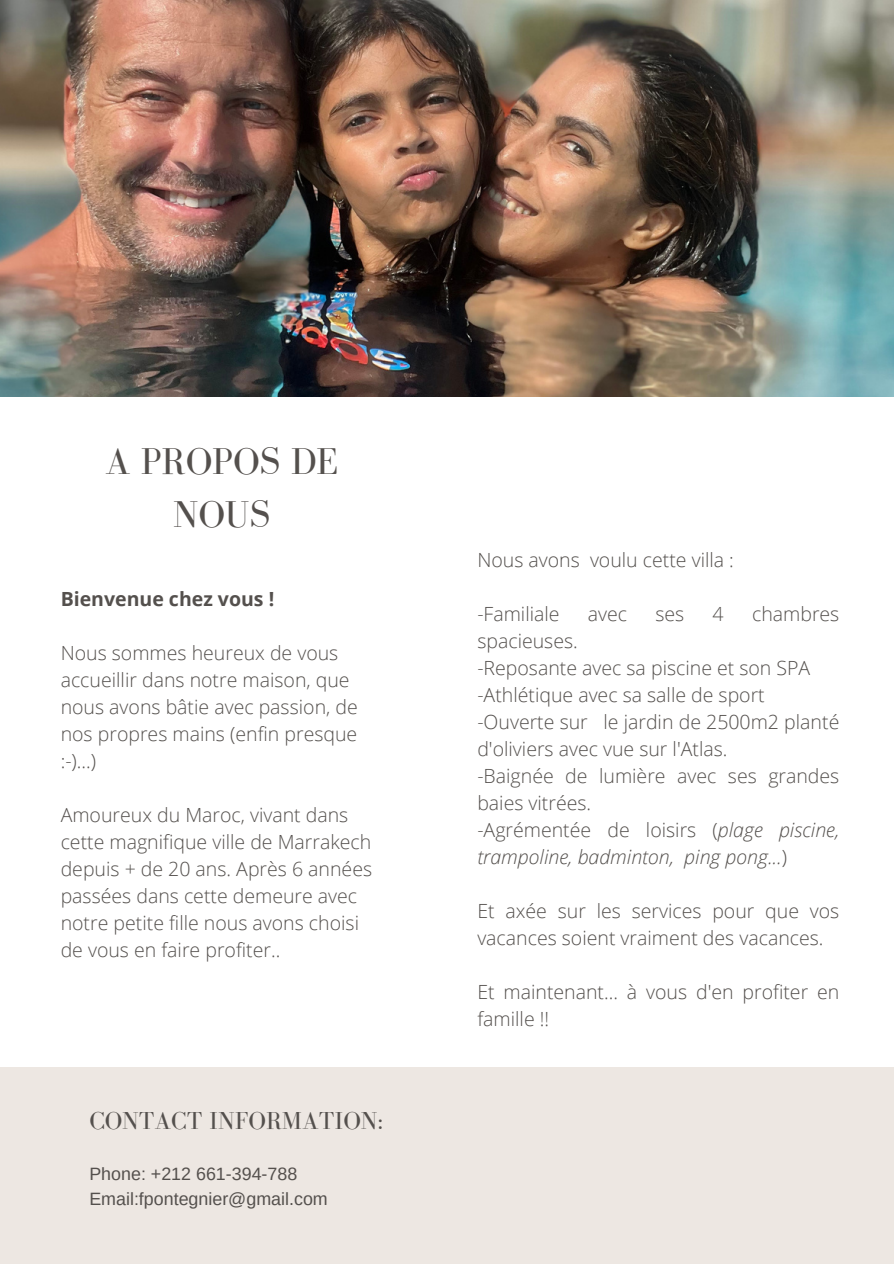
<style>
.page{position:relative;width:894px;height:1264px;background:#fff}
.page>*{position:absolute;margin:0;border:0;box-sizing:border-box;transform-origin:0 0}
.t1{font:38.4px/52.8px "Bodoni FLF";color:#54504d;text-align:center}
.t2{font:25.2px "Bodoni FLF";color:#54504d}
.t3{font:300 19.5px/27px "Open Sans";color:#54504d}
.t4{font:italic 300 19.5px/27px "Open Sans";color:#54504d}
.t5{font:700 19.5px "Open Sans";color:#54504d}
.t6{font:17.85px "Arimo";color:#54504d}
.s1{font-style:normal}
</style>
<div class="page">
<img style="left:0;top:0;width:893px;height:397px">
<div style="left:0;top:1066px;width:893px;height:197px;background:#ede7e2"></div>
<h1 class="t1" style="left:105px;top:434px;width:234px">A PROPOS DE<br>NOUS</h1>
<h2 class="t5" style="left:61px;top:584px;width:215px">Bienvenue chez vous !</h2>
<p class="t3" style="left:61px;top:638px;width:298px">Nous sommes heureux de vous accueillir dans notre maison, que nous avons bâtie avec passion, de nos propres mains (enfin presque :-)...)</p>
<p class="t3" style="left:61px;top:800px;width:313px">Amoureux du Maroc, vivant dans cette magnifique ville de Marrakech depuis + de 20 ans. Après 6 années passées dans cette demeure avec notre petite fille nous avons choisi de vous en faire profiter..</p>
<h3 class="t2" style="left:89px;top:1106px;width:295px">CONTACT INFORMATION:</h3>
<p class="t6" style="left:89px;top:1164px;width:209px">Phone: +212 661-394-788</p>
<p class="t6" style="left:89px;top:1188px;width:240px">Email:fpontegnier@gmail.com</p>
<p class="t3" style="left:477px;top:546px;width:258px">Nous avons voulu cette villa :</p>
<p class="t3" style="left:477px;top:600px;width:84px">-Familiale</p>
<p class="t3" style="left:587px;top:600px;width:41px">avec</p>
<p class="t3" style="left:655px;top:600px;width:30px">ses</p>
<p class="t3" style="left:712px;top:600px;width:13px">4</p>
<p class="t3" style="left:751px;top:600px;width:89px">chambres</p>
<p class="t3" style="left:477px;top:627px;width:102px">spacieuses.</p>
<p class="t3" style="left:477px;top:654px;width:334px">-Reposante avec sa piscine et son SPA</p>
<p class="t3" style="left:477px;top:681px;width:289px">-Athlétique avec sa salle de sport</p>
<p class="t3" style="left:477px;top:708px;width:363px">-Ouverte sur le jardin de 2500m2 planté d'oliviers avec vue sur l'Atlas.</p>
<p class="t3" style="left:477px;top:762px;width:363px">-Baignée de lumière avec ses grandes baies vitrées.</p>
<p class="t4" style="left:477px;top:816px;width:363px"><span class="s1">-Agrémentée de loisirs (</span>plage piscine, trampoline, badminton, ping pong...<span class="s1">)</span></p>
<p class="t3" style="left:477px;top:897px;width:363px">Et axée sur les services pour que vos vacances soient vraiment des vacances.</p>
<p class="t3" style="left:477px;top:978px;width:363px">Et maintenant... à vous d'en profiter en famille !!</p>
</div>
